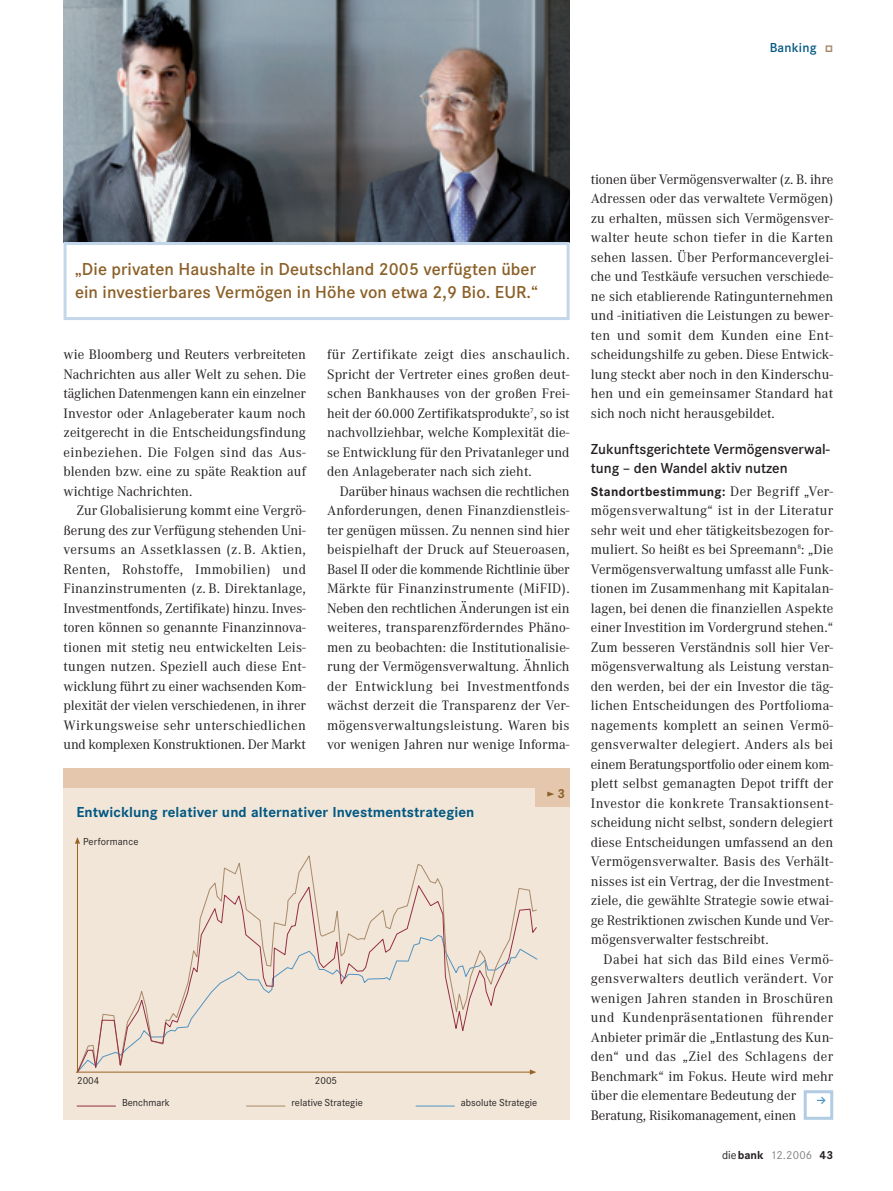
<style>
.page{position:relative;width:893px;height:1191px;background:#fff}
.page>*{position:absolute;margin:0;border:0;box-sizing:border-box;transform-origin:0 0}
.t1{font:600 18px/22.5px "Corporate S";letter-spacing:.005em;color:#8b6028}
.t2{font:600 15px/19.5px "Corporate S";color:#231f20}
.t3{font:700 15px "Corporate S";letter-spacing:.005em;color:#005883}
.t4{font:14.25px/19.5px "Corporate A";letter-spacing:.005em;color:#231f20;text-align:justify}
.t5{font:700 13.5px "Corporate S";letter-spacing:.025em;color:#231f20}
.t6{font:600 13.5px "Corporate S";letter-spacing:.015em;color:#005883}
.t7{font:13.5px "The Sans Bold Expert";color:#8b6028}
.t8{font:12px "Corporate S";letter-spacing:.01em;color:#808285}
.t9{font:10.5px "Corporate S";color:#231f20}
.t10{font:9px "The Sans Extra Bold Expert";color:#5094c2}
.s1{font-family:"The Sans Extra Bold Expert";font-weight:400;font-size:9.75px;color:#a78a69}
.s2{font-family:"Corporate S";font-weight:700}
.s3{font-family:"Corporate A";font-weight:400;font-size:14.25px}
.s4{color:#231f20}
.s5{font-weight:700;color:#231f20}
</style>
<div class="page">
<div style="left:804px;top:1090px;width:29px;height:29px;border:3px solid #b2cce4"></div>
<img style="left:64px;top:1px;width:506px;height:241px">
<div style="left:64px;top:768px;width:506px;height:351px;background:#f2e6d8"></div>
<div style="left:64px;top:768px;width:506px;height:20px;background:#e5c7ad"></div>
<div style="left:536px;top:788px;width:34px;height:19px;background:#e5c7ad"></div>
<hr style="left:77px;top:1105px;width:39px;height:1px;background:#952e45">
<hr style="left:247px;top:1105px;width:38px;height:1px;background:#a78a69">
<hr style="left:416px;top:1105px;width:38px;height:1px;background:#5094c2">
<svg style="left:77px;top:884px;width:460px;height:189px"></svg>
<hr style="left:76px;top:1071px;width:454px;height:1px;background:#9a6324">
<svg style="left:530px;top:1069px;width:6px;height:5px"></svg>
<hr style="left:77px;top:843px;width:1px;height:228px;background:#9a6324">
<svg style="left:75px;top:837px;width:5px;height:6px"></svg>
<div style="left:64px;top:242px;width:506px;height:78px;border:3px solid #c3d6ea"></div>
<p class="t6" style="left:770px;top:42px;width:65px">Banking <span class="s1">ò</span></p>
<p class="t1" style="left:75px;top:259px;width:464px">„Die privaten Haushalte in Deutschland 2005 verfügten über ein investierbares Vermögen in Höhe von etwa 2,9 Bio. EUR.“</p>
<p class="t4" style="left:64px;top:346px;width:244px">wie Bloomberg und Reuters verbreiteten Nachrichten aus aller Welt zu sehen. Die täglichen Datenmengen kann ein einzelner Investor oder Anlageberater kaum noch zeitgerecht in die Entscheidungsfindung einbeziehen. Die Folgen sind das Aus&shy;blenden bzw. eine zu späte Reaktion auf wichtige Nachrichten.</p>
<p class="t4" style="left:64px;top:502px;width:244px;text-indent:13px">Zur Globalisierung kommt eine Vergrö&shy;ßerung des zur Verfügung stehenden Uni&shy;versums an Assetklassen (z. B. Aktien, Renten, Rohstoffe, Immobilien) und Finanzinstrumenten (z. B. Direktanlage, Investmentfonds, Zertifikate) hinzu. Inves&shy;toren können so genannte Finanzinnova&shy;tionen mit stetig neu entwickelten Leis&shy;tungen nutzen. Speziell auch diese Ent&shy;wicklung führt zu einer wachsenden Kom&shy;plexität der vielen verschiedenen, in ihrer Wirkungsweise sehr unterschiedlichen und komplexen Konstruktionen. Der Markt</p>
<p class="t4" style="left:327px;top:346px;width:244px">für Zertifikate zeigt dies anschaulich.<br>Spricht der Vertreter eines großen deut&shy;schen Bankhauses von der großen Frei&shy;heit der 60.000 Zertifikatsprodukte<sup>7</sup>, so ist nachvollziehbar, welche Komplexität die&shy;se Entwicklung für den Privatanleger und den Anlageberater nach sich zieht.</p>
<p class="t4" style="left:327px;top:482px;width:244px;text-indent:13px">Darüber hinaus wachsen die rechtlichen Anforderungen, denen Finanzdienstleis&shy;ter genügen müssen. Zu nennen sind hier beispielhaft der Druck auf Steueroasen, Basel II oder die kommende Richtlinie über Märkte für Finanzinstrumente (MiFID).<br>Neben den rechtlichen Änderungen ist ein weiteres, transparenzförderndes Phäno&shy;men zu beobachten: die Institutionalisie&shy;rung der Vermögensverwaltung. Ähnlich der Entwicklung bei Investmentfonds wächst derzeit die Transparenz der Ver&shy;mögensverwaltungsleistung. Waren bis vor wenigen Jahren nur wenige Informa-</p>
<p class="t7" style="left:547px;top:785px;width:19px">” <span class="s2">3</span></p>
<p class="t3" style="left:76px;top:806px;width:400px">Entwicklung relativer und alternativer Investmentstrategien</p>
<p class="t9" style="left:83px;top:837px;width:57px">Performance</p>
<p class="t9" style="left:77px;top:1076px;width:24px">2004</p>
<p class="t9" style="left:315px;top:1076px;width:24px">2005</p>
<p class="t9" style="left:122px;top:1098px;width:49px">Benchmark</p>
<p class="t9" style="left:291px;top:1098px;width:73px">relative Strategie</p>
<p class="t9" style="left:461px;top:1098px;width:78px">absolute Strategie</p>
<p class="t4" style="left:591px;top:170px;width:244px">tionen über Vermögensverwalter (z. B. ihre Adressen oder das verwaltete Vermögen) zu erhalten, müssen sich Vermögensver&shy;walter heute schon tiefer in die Karten sehen lassen. Über Performanceverglei&shy;che und Testkäufe versuchen verschiede&shy;ne sich etablierende Ratingunternehmen und -initiativen die Leistungen zu bewer&shy;ten und somit dem Kunden eine Ent&shy;scheidungshilfe zu geben. Diese Entwick&shy;lung steckt aber noch in den Kinderschu&shy;hen und ein gemeinsamer Standard hat sich noch nicht herausgebildet.</p>
<p class="t2" style="left:591px;top:440px;width:240px">Zukunftsgerichtete Vermögensverwal&shy;tung – den Wandel aktiv nutzen</p>
<p class="t5" style="left:591px;top:486px;width:244px">Standortbestimmung: <span class="s3">Der Begriff „Ver-</span></p>
<p class="t4" style="left:591px;top:502px;width:244px">mögensverwaltung“ ist in der Literatur sehr weit und eher tätigkeitsbezogen for&shy;muliert. So heißt es bei Spreemann<sup>8</sup>: „Die Vermögensverwaltung umfasst alle Funk&shy;tionen im Zusammenhang mit Kapitalan&shy;lagen, bei denen die finanziellen Aspekte einer Investition im Vordergrund stehen.“ Zum besseren Verständnis soll hier Ver&shy;mögensverwaltung als Leistung verstan&shy;den werden, bei der ein Investor die täg&shy;lichen Entscheidungen des Portfolioma&shy;nagements komplett an seinen Vermö&shy;gensverwalter delegiert. Anders als bei einem Beratungsportfolio oder einem kom&shy;plett selbst gemanagten Depot trifft der Investor die konkrete Transaktionsent&shy;scheidung nicht selbst, sondern delegiert diese Entscheidungen umfassend an den Vermögensverwalter. Basis des Verhält&shy;nisses ist ein Vertrag, der die Investment&shy;ziele, die gewählte Strategie sowie etwai&shy;ge Restriktionen zwischen Kunde und Ver&shy;mögensverwalter festschreibt.</p>
<p class="t4" style="left:591px;top:950px;width:244px;text-align:left;text-indent:13px">Dabei hat sich das Bild eines Vermö&shy;gensverwalters deutlich verändert. Vor wenigen Jahren standen in Broschüren und Kundenpräsentationen führender Anbieter primär die „Entlastung des Kun&shy;den“ und das „Ziel des Schlagens der Benchmark“ im Fokus. Heute wird mehr über die elementare Bedeutung der Beratung, Risikomanagement, einen</p>
<p class="t10" style="left:817px;top:1094px;width:10px">Y</p>
<p class="t8" style="left:722px;top:1150px;width:113px"><span class="s4">die</span><span class="s5">bank</span> 12.2006 <span class="s5">43</span></p>
</div>
